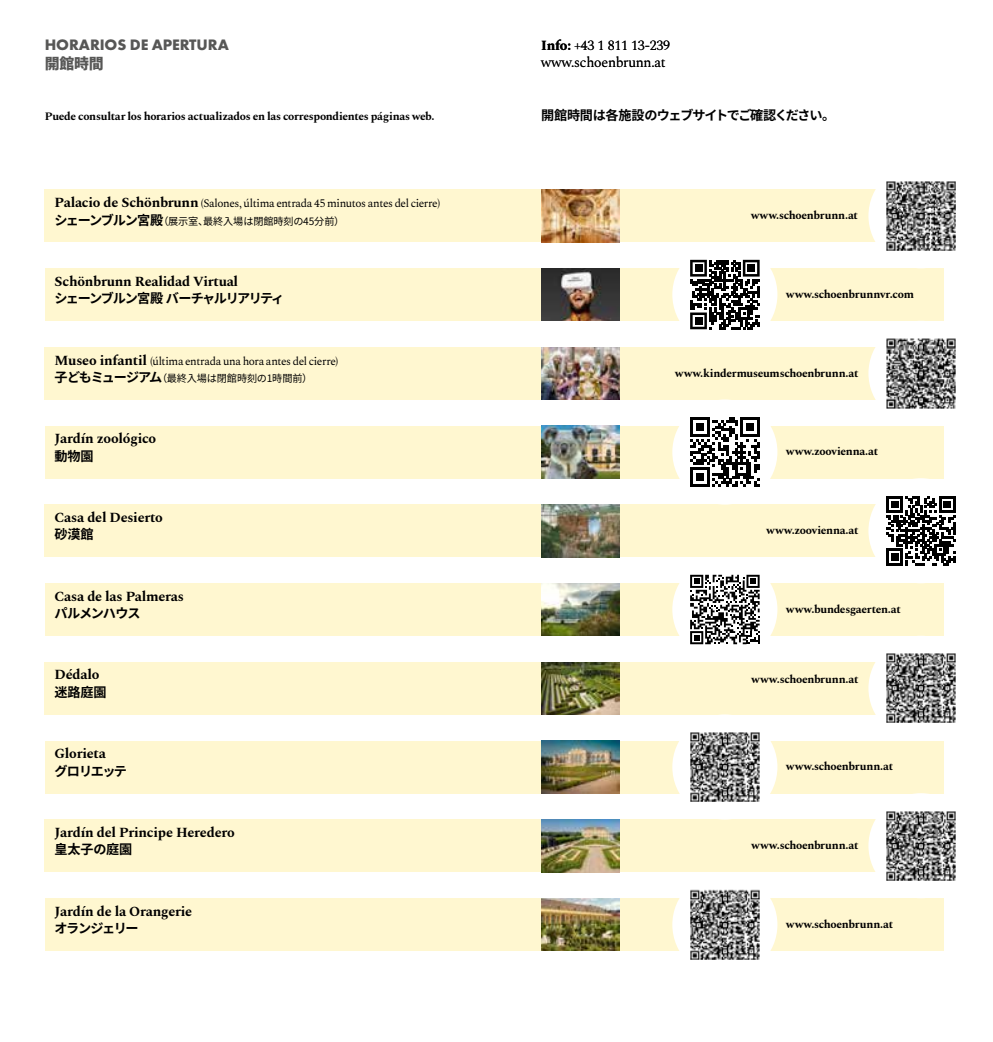
<style>
.page{position:relative;width:993px;height:1042px;background:#fff}
.page>*{position:absolute;margin:0;border:0;box-sizing:border-box;transform-origin:0 0}
.t1{font:700 15.75px "Futura PT";letter-spacing:-.005em;color:#575756}
.t2{font:900 14.88px "Noto Sans JP";color:#575756}
.t3{font:700 14px "Spectral";letter-spacing:-.015em;color:#000}
.t4{font:300 14px/17.5px "Spectral";letter-spacing:-.02em;color:#000}
.t5{font:700 13.12px "Noto Sans JP";letter-spacing:-.08em;color:#000}
.t6{font:700 13.12px "Noto Sans JP";letter-spacing:-.11em;color:#000}
.t7{font:700 13.12px "Noto Sans JP";letter-spacing:-.105em;color:#000}
.t8{font:700 11.38px "Spectral";letter-spacing:-.025em;color:#000}
.t9{font:11.38px "Spectral";letter-spacing:-.03em;color:#000}
.t10{font:10.15px "Noto Sans JP";letter-spacing:-.01em;color:#000}
.s1{font-weight:700}
.s2{font-weight:700;font-size:14px}
.s3{font-weight:700;font-size:13.12px}
</style>
<div class="page">
<div style="left:45px;top:190px;width:841px;height:52px;background:#fff7d0"></div>
<div style="left:45px;top:268px;width:898px;height:53px;background:#fff7d0"></div>
<div style="left:45px;top:347px;width:912px;height:52px;background:#fff7d0"></div>
<div style="left:45px;top:426px;width:898px;height:52px;background:#fff7d0"></div>
<div style="left:45px;top:583px;width:898px;height:53px;background:#fff7d0"></div>
<div style="left:45px;top:741px;width:898px;height:52px;background:#fff7d0"></div>
<div style="left:45px;top:898px;width:898px;height:53px;background:#fff7d0"></div>
<div style="left:45px;top:504px;width:912px;height:53px;background:#fff7d0"></div>
<div style="left:45px;top:662px;width:912px;height:52px;background:#fff7d0"></div>
<div style="left:45px;top:819px;width:912px;height:53px;background:#fff7d0"></div>
<div style="left:868px;top:163px;width:105px;height:105px;background:#fff;border-radius:50%"></div>
<div style="left:868px;top:478px;width:105px;height:105px;background:#fff;border-radius:50%"></div>
<div style="left:868px;top:636px;width:105px;height:105px;background:#fff;border-radius:50%"></div>
<div style="left:868px;top:793px;width:105px;height:105px;background:#fff;border-radius:50%"></div>
<svg style="left:886px;top:496px;width:69px;height:69px"></svg>
<div style="left:868px;top:321px;width:105px;height:105px;background:#fff;border-radius:50%"></div>
<img style="left:886px;top:181px;width:69px;height:69px">
<img style="left:886px;top:653px;width:69px;height:70px">
<img style="left:886px;top:811px;width:69px;height:69px">
<img style="left:886px;top:338px;width:69px;height:70px">
<img style="left:541px;top:190px;width:78px;height:52px">
<img style="left:541px;top:268px;width:78px;height:53px">
<img style="left:541px;top:347px;width:78px;height:52px">
<img style="left:541px;top:426px;width:78px;height:52px">
<img style="left:541px;top:504px;width:78px;height:53px">
<img style="left:541px;top:583px;width:78px;height:53px">
<img style="left:541px;top:662px;width:78px;height:52px">
<img style="left:541px;top:741px;width:78px;height:52px">
<img style="left:541px;top:819px;width:78px;height:53px">
<img style="left:541px;top:898px;width:78px;height:53px">
<div style="left:672px;top:242px;width:105px;height:105px;background:#fff;border-radius:50%"></div>
<svg style="left:690px;top:260px;width:69px;height:69px"></svg>
<div style="left:694px;top:265px;width:8px;height:7px;background:#000"></div>
<div style="left:747px;top:265px;width:7px;height:7px;background:#000"></div>
<div style="left:694px;top:317px;width:8px;height:7px;background:#000"></div>
<div style="left:672px;top:399px;width:105px;height:105px;background:#fff;border-radius:50%"></div>
<svg style="left:690px;top:417px;width:69px;height:70px"></svg>
<div style="left:672px;top:557px;width:105px;height:105px;background:#fff;border-radius:50%"></div>
<svg style="left:690px;top:575px;width:69px;height:69px"></svg>
<div style="left:672px;top:714px;width:105px;height:105px;background:#fff;border-radius:50%"></div>
<img style="left:690px;top:732px;width:69px;height:70px">
<div style="left:672px;top:872px;width:105px;height:105px;background:#fff;border-radius:50%"></div>
<img style="left:690px;top:890px;width:69px;height:69px">
<h1 class="t1" style="left:45px;top:34px;width:185px">HORARIOS DE APERTURA</h1>
<h2 class="t2" style="left:45px;top:55px;width:60px">開館時間</h2>
<p class="t4" style="left:541px;top:35px;width:130px"><span class="s1">Info:</span> +43 1 811 13-239 www.schoenbrunn.at</p>
<p class="t8" style="left:45px;top:108px;width:391px">Puede consultar los horarios actualizados en las correspondientes páginas web.</p>
<p class="t5" style="left:541px;top:107px;width:295px">開館時間は各施設のウェブサイトでご確認ください。</p>
<p class="t9" style="left:55px;top:195px;width:387px"><span class="s2">Palacio de Schönbrunn</span> (Salones, última entrada 45 minutos antes del cierre)</p>
<p class="t10" style="left:54px;top:215px;width:291px"><span class="s3">シェーンブルン宮殿</span>（展示室、最終入場は閉館時刻の45分前）</p>
<p class="t3" style="left:55px;top:271px;width:185px">Schönbrunn Realidad Virtual</p>
<p class="t6" style="left:54px;top:291px;width:231px">シェーンブルン宮殿 バーチャルリアリティ</p>
<p class="t9" style="left:55px;top:352px;width:285px"><span class="s2">Museo infantil</span> (última entrada una hora antes del cierre)</p>
<p class="t10" style="left:55px;top:372px;width:259px"><span class="s3">子どもミュージアム</span>（最終入場は閉館時刻の1時間前）</p>
<p class="t3" style="left:55px;top:428px;width:103px">Jardín zoológico</p>
<p class="t5" style="left:55px;top:448px;width:40px">動物園</p>
<p class="t3" style="left:55px;top:507px;width:110px">Casa del Desierto</p>
<p class="t5" style="left:55px;top:527px;width:40px">砂漠館</p>
<p class="t3" style="left:55px;top:586px;width:131px">Casa de las Palmeras</p>
<p class="t5" style="left:54px;top:606px;width:87px">パルメンハウス</p>
<p class="t3" style="left:55px;top:664px;width:46px">Dédalo</p>
<p class="t5" style="left:55px;top:685px;width:53px">迷路庭園</p>
<p class="t3" style="left:55px;top:743px;width:53px">Glorieta</p>
<p class="t5" style="left:55px;top:763px;width:74px">グロリエッテ</p>
<p class="t3" style="left:55px;top:822px;width:182px">Jardín del Principe Heredero</p>
<p class="t5" style="left:55px;top:842px;width:79px">皇太子の庭園</p>
<p class="t3" style="left:55px;top:901px;width:139px">Jardín de la Orangerie</p>
<p class="t7" style="left:54px;top:921px;width:85px">オランジェリー</p>
<p class="t8" style="left:750px;top:207px;width:108px">www.schoenbrunn.at</p>
<p class="t8" style="left:786px;top:286px;width:129px">www.schoenbrunnvr.com</p>
<p class="t8" style="left:675px;top:365px;width:185px">www.kindermuseumschoenbrunn.at</p>
<p class="t8" style="left:786px;top:443px;width:93px">www.zoovienna.at</p>
<p class="t8" style="left:766px;top:522px;width:93px">www.zoovienna.at</p>
<p class="t8" style="left:786px;top:601px;width:116px">www.bundesgaerten.at</p>
<p class="t8" style="left:751px;top:671px;width:108px">www.schoenbrunn.at</p>
<p class="t8" style="left:786px;top:758px;width:108px">www.schoenbrunn.at</p>
<p class="t8" style="left:751px;top:837px;width:108px">www.schoenbrunn.at</p>
<p class="t8" style="left:786px;top:916px;width:108px">www.schoenbrunn.at</p>
</div>
